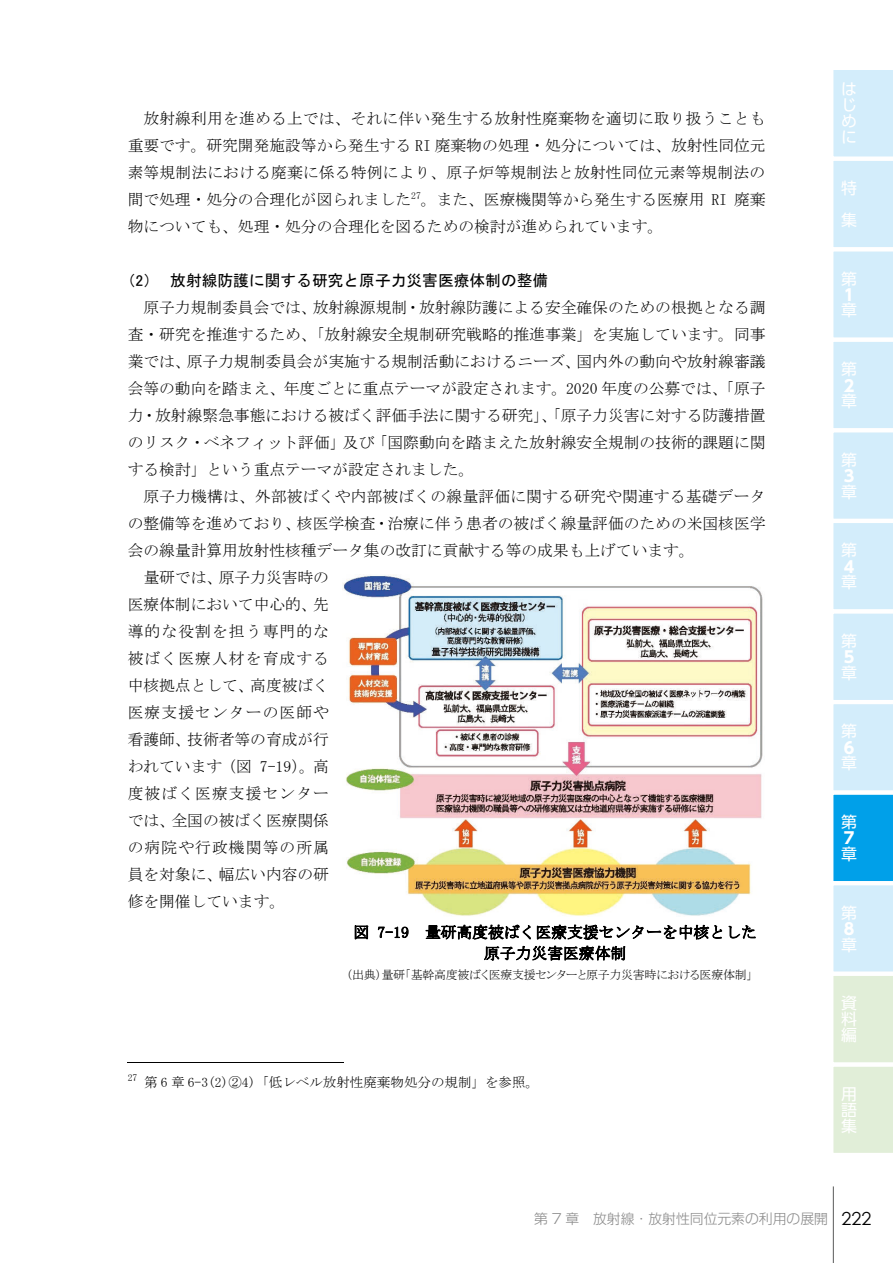
<style>
.page{position:relative;width:893px;height:1263px;background:#fff}
.page>*{position:absolute;margin:0;border:0;box-sizing:border-box;transform-origin:0 0}
.t1{font:15.9px/15.9px "UD Shin Go Pro";color:#fff;text-align:justify}
.t2{font:700 15.9px "UD Shin Go Pro";color:#fff}
.t3{font:15.75px/27px "MS Mincho";color:#000;text-align:justify}
.t4{font:15.75px "MS Mincho";letter-spacing:.07em;color:#000}
.t5{font:15.75px "MS Gothic";color:#000}
.t6{font:300 13.8px "Shin Go Pro";color:#898989}
.t7{font:13.5px "MS Mincho";color:#000}
.t8{font:12px "MS P Mincho";letter-spacing:-.02em;color:#000}
.s1{font-family:"MS P Gothic"}
.s2{font-family:"Century Gothic";font-weight:400;font-size:18px;color:#000}
</style>
<div class="page">
<hr style="left:128px;top:1062px;width:216px;height:1px;background:#000">
<img style="left:342px;top:574px;width:421px;height:342px">
<hr style="left:833px;top:1186px;width:1px;height:77px;background:#585959">
<svg style="left:833px;top:70px;width:60px;height:1083px;background:#c8e8f4"></svg>
<p class="t3" style="left:128px;top:105px;width:639px;text-indent:16px">放射線利用を進める上では、それに伴い発生する放射性廃棄物を適切に取り扱うことも重要です。研究開発施設等から発生する RI 廃棄物の処理・処分については、放射性同位元素等規制法における廃棄に係る特例により、原子炉等規制法と放射性同位元素等規制法の間で処理・処分の合理化が図られました<sup>27</sup>。また、医療機関等から発生する医療用 RI 廃棄物についても、処理・処分の合理化を図るための検討が進められています。</p>
<p class="t5" style="left:128px;top:273px;width:422px"><span class="s1">（2）</span> 放射線防護に関する研究と原子力災害医療体制の整備</p>
<p class="t3" style="left:128px;top:294px;width:639px;text-indent:16px">原子力規制委員会では、放射線源規制・放射線防護による安全確保のための根拠となる調査・研究を推進するため、「放射線安全規制研究戦略的推進事業」を実施しています。同事業では、原子力規制委員会が実施する規制活動におけるニーズ、国内外の動向や放射線審議会等の動向を踏まえ、年度ごとに重点テーマが設定されます。2020 年度の公募では、「原子力・放射線緊急事態における被ばく評価手法に関する研究」、「原子力災害に対する防護措置のリスク・ベネフィット評価」及び「国際動向を踏まえた放射線安全規制の技術的課題に関する検討」という重点テーマが設定されました。</p>
<p class="t3" style="left:143px;top:483px;width:623px">原子力機構は、外部被ばくや内部被ばくの線量評価に関する研究や関連する基礎データ</p>
<p class="t3" style="left:128px;top:510px;width:639px">の整備等を進めており、核医学検査・治療に伴う患者の被ばく線量評価のための米国核医学</p>
<p class="t3" style="left:128px;top:537px;width:569px">会の線量計算用放射性核種データ集の改訂に貢献する等の成果も上げています。</p>
<p class="t3" style="left:143px;top:564px;width:187px">量研では、原子力災害時の</p>
<p class="t3" style="left:128px;top:591px;width:203px">医療体制において中心的、先</p>
<p class="t4" style="left:128px;top:624px;width:203px">導的な役割を担う専門的な</p>
<p class="t4" style="left:128px;top:651px;width:203px">被ばく医療人材を育成する</p>
<p class="t3" style="left:128px;top:672px;width:203px">中核拠点として、高度被ばく</p>
<p class="t4" style="left:128px;top:705px;width:203px">医療支援センターの医師や</p>
<p class="t3" style="left:128px;top:726px;width:203px">看護師、技術者等の育成が行</p>
<p class="t3" style="left:128px;top:753px;width:203px">われています（図 7-19）。高</p>
<p class="t4" style="left:128px;top:786px;width:203px">度被ばく医療支援センター</p>
<p class="t3" style="left:128px;top:807px;width:203px">では、全国の被ばく医療関係</p>
<p class="t4" style="left:128px;top:840px;width:203px">の病院や行政機関等の所属</p>
<p class="t3" style="left:128px;top:861px;width:203px">員を対象に、幅広い内容の研</p>
<p class="t3" style="left:128px;top:888px;width:159px">修を開催しています。</p>
<p class="t3" style="left:354px;top:922px;width:405px;line-height:21px;text-align:center">図 7-19 量研高度被ばく医療支援センターを中核とした原子力災害医療体制</p>
<p class="t8" style="left:346px;top:969px;width:407px">（出典）量研「基幹高度被ばく医療支援センターと原子力災害時における医療体制」</p>
<p class="t7" style="left:128px;top:1075px;width:413px"><sup>27</sup> 第 6 章 6-3(2)②4)「低レベル放射性廃棄物処分の規制」を参照。</p>
<p class="t1" style="left:841px;top:81px;width:16px">はじめに</p>
<p class="t1" style="left:841px;top:172px;width:17px;line-height:32px">特集</p>
<p class="t1" style="left:841px;top:270px;width:17px">第</p>
<p class="t2" style="left:841px;top:282px;width:11px">１</p>
<p class="t1" style="left:841px;top:302px;width:17px">章</p>
<p class="t1" style="left:841px;top:361px;width:17px">第</p>
<p class="t2" style="left:841px;top:373px;width:14px">２</p>
<p class="t1" style="left:841px;top:393px;width:17px">章</p>
<p class="t1" style="left:841px;top:451px;width:17px">第</p>
<p class="t2" style="left:841px;top:463px;width:14px">３</p>
<p class="t1" style="left:841px;top:483px;width:17px">章</p>
<p class="t1" style="left:841px;top:542px;width:17px">第</p>
<p class="t2" style="left:841px;top:554px;width:14px">４</p>
<p class="t1" style="left:841px;top:574px;width:17px">章</p>
<p class="t1" style="left:841px;top:632px;width:17px">第</p>
<p class="t2" style="left:841px;top:644px;width:14px">５</p>
<p class="t1" style="left:841px;top:664px;width:17px">章</p>
<p class="t1" style="left:841px;top:723px;width:17px">第</p>
<p class="t2" style="left:841px;top:735px;width:14px">６</p>
<p class="t1" style="left:841px;top:755px;width:17px">章</p>
<p class="t1" style="left:841px;top:814px;width:17px">第</p>
<p class="t2" style="left:841px;top:825px;width:14px">７</p>
<p class="t1" style="left:841px;top:845px;width:17px">章</p>
<p class="t1" style="left:841px;top:904px;width:17px">第</p>
<p class="t2" style="left:841px;top:916px;width:14px">８</p>
<p class="t1" style="left:841px;top:936px;width:17px">章</p>
<p class="t1" style="left:841px;top:995px;width:17px">資料編</p>
<p class="t1" style="left:841px;top:1085px;width:17px">用語集</p>
<p class="t6" style="left:534px;top:1208px;width:339px">第 7 章　放射線・放射性同位元素の利用の展開 <span class="s2">222</span></p>
</div>
